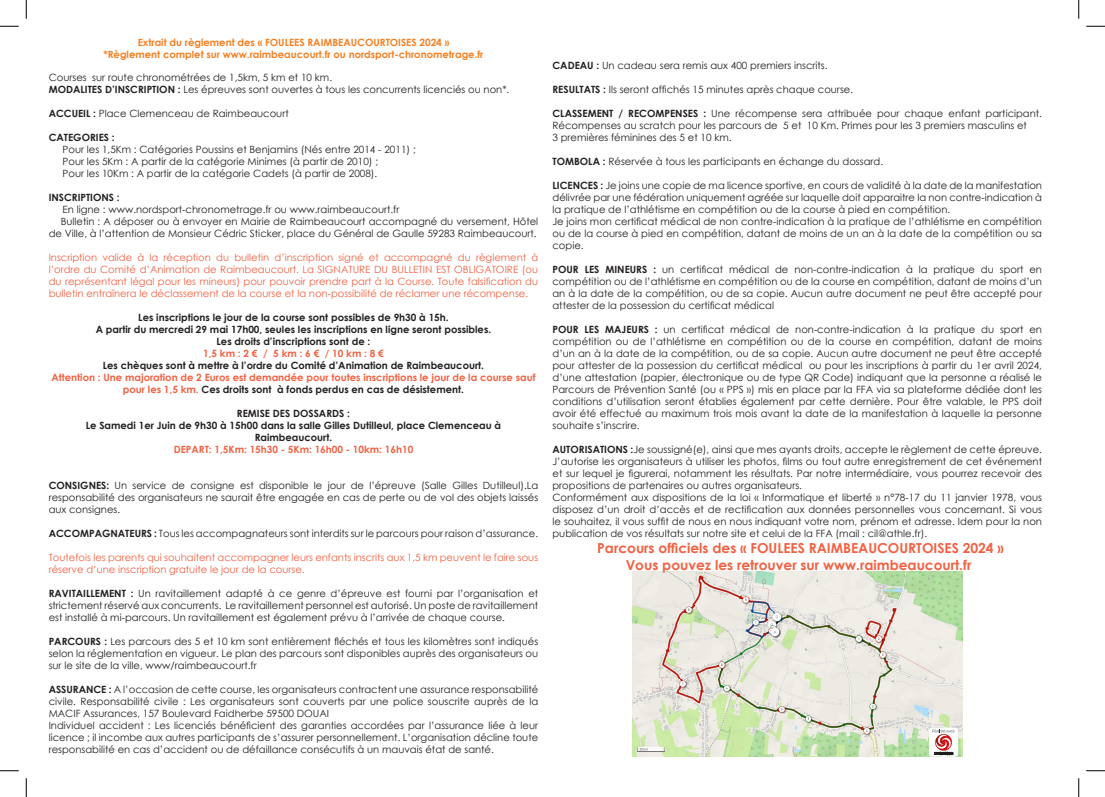
<style>
.page{position:relative;width:1105px;height:797px;background:#fff}
.page>*{position:absolute;margin:0;border:0;box-sizing:border-box;transform-origin:0 0}
.t1{font:700 13.75px "Century Gothic";color:#f16142}
.t2{font:10px/12px "Century Gothic";color:#231f20;text-align:justify}
.t3{font:10px/12px "Century Gothic";color:#f16142;text-align:justify}
.t4{font:700 10px/12px "Century Gothic";color:#231f20;text-align:center}
.t5{font:700 10px/12px "Century Gothic";color:#f16142;text-align:center}
.t6{font:700 10px "Century Gothic";color:#f57f21}
.s1{font-weight:700}
.s2{color:#231f20}
</style>
<div class="page">
<img style="left:633px;top:572px;width:328px;height:184px">
<svg style="left:741px;top:595px;width:10px;height:10px"></svg>
<svg style="left:684px;top:606px;width:10px;height:9px"></svg>
<svg style="left:751px;top:611px;width:32px;height:27px"></svg>
<svg style="left:875px;top:634px;width:10px;height:10px"></svg>
<svg style="left:855px;top:635px;width:9px;height:9px"></svg>
<svg style="left:879px;top:650px;width:9px;height:10px"></svg>
<svg style="left:718px;top:661px;width:10px;height:9px"></svg>
<svg style="left:678px;top:680px;width:10px;height:9px"></svg>
<svg style="left:722px;top:684px;width:10px;height:9px"></svg>
<svg style="left:868px;top:702px;width:10px;height:10px"></svg>
<svg style="left:778px;top:705px;width:10px;height:9px"></svg>
<svg style="left:804px;top:714px;width:10px;height:10px"></svg>
<svg style="left:862px;top:726px;width:10px;height:10px"></svg>
<svg style="left:637px;top:747px;width:28px;height:5px"></svg>
<svg style="left:929px;top:727px;width:29px;height:29px"></svg>
<svg style="left:0;top:25px;width:19px;height:2px"></svg>
<svg style="left:1086px;top:25px;width:19px;height:2px"></svg>
<svg style="left:0;top:770px;width:19px;height:1px"></svg>
<svg style="left:1086px;top:770px;width:19px;height:1px"></svg>
<svg style="left:25px;top:0;width:2px;height:19px"></svg>
<svg style="left:25px;top:778px;width:2px;height:19px"></svg>
<svg style="left:1078px;top:0;width:1px;height:19px"></svg>
<svg style="left:1078px;top:778px;width:1px;height:19px"></svg>
<p class="t6" style="left:138px;top:35px;width:313px">Extrait du règlement des « FOULEES RAIMBEAUCOURTOISES 2024 »</p>
<p class="t6" style="left:103px;top:47px;width:381px">*Règlement complet sur www.raimbeaucourt.fr ou nordsport-chronometrage.fr</p>
<p class="t2" style="left:49px;top:71px;width:285px">Courses sur route chronométrées de 1,5km, 5 km et 10 km.</p>
<p class="t2" style="left:49px;top:83px;width:462px"><span class="s1">MODALITES D’INSCRIPTION :</span> Les épreuves sont ouvertes à tous les concurrents licenciés ou non*.</p>
<p class="t2" style="left:49px;top:107px;width:242px"><span class="s1">ACCUEIL :</span> Place Clemenceau de Raimbeaucourt</p>
<p class="t4" style="left:49px;top:131px;width:68px">CATEGORIES :</p>
<p class="t2" style="left:63px;top:143px;width:355px">Pour les 1,5Km : Catégories Poussins et Benjamins (Nés entre 2014 - 2011) ;</p>
<p class="t2" style="left:63px;top:155px;width:317px">Pour les 5Km : A partir de la catégorie Minimes (à partir de 2010) ;</p>
<p class="t2" style="left:63px;top:167px;width:316px">Pour les 10Km : A partir de la catégorie Cadets (à partir de 2008).</p>
<p class="t4" style="left:49px;top:191px;width:73px">INSCRIPTIONS :</p>
<p class="t2" style="left:63px;top:203px;width:338px">En ligne : www.nordsport-chronometrage.fr ou www.raimbeaucourt.fr</p>
<p class="t2" style="left:49px;top:215px;width:491px;text-align:right">Bulletin : A déposer ou à envoyer en Mairie de Raimbeaucourt accompagné du versement, Hôtel de Ville, à l’attention de Monsieur Cédric Sticker, place du Général de Gaulle 59283 Raimbeaucourt.</p>
<p class="t3" style="left:49px;top:251px;width:491px">Inscription valide à la réception du bulletin d’inscription signé et accompagné du règlement à l’ordre du Comité d’Animation de Raimbeaucourt. La SIGNATURE DU BULLETIN EST OBLIGATOIRE (ou du représentant légal pour les mineurs) pour pouvoir prendre part à la Course. Toute falsification du bulletin entraînera le déclassement de la course et la non-possibilité de réclamer une récompense.</p>
<p class="t4" style="left:96px;top:311px;width:397px">Les inscriptions le jour de la course sont possibles de 9h30 à 15h.<br>A partir du mercredi 29 mai 17h00, seules les inscriptions en ligne seront possibles.</p>
<p class="t4" style="left:217px;top:335px;width:155px">Les droits d’inscriptions sont de :</p>
<p class="t5" style="left:203px;top:347px;width:182px">1,5 km : 2 € / 5 km : 6 € / 10 km : 8 €</p>
<p class="t4" style="left:103px;top:359px;width:383px">Les chèques sont à mettre à l’ordre du Comité d’Animation de Raimbeaucourt.</p>
<p class="t5" style="left:51px;top:371px;width:485px">Attention : Une majoration de 2 Euros est demandée pour toutes inscriptions le jour de la course sauf pour les 1,5 km. <span class="s2">Ces droits sont à fonds perdus en cas de désistement.</span></p>
<p class="t4" style="left:237px;top:407px;width:114px">REMISE DES DOSSARDS :</p>
<p class="t4" style="left:86px;top:419px;width:417px">Le Samedi 1er Juin de 9h30 à 15h00 dans la salle Gilles Dutilleul, place Clemenceau à<br>Raimbeaucourt.</p>
<p class="t5" style="left:174px;top:443px;width:241px">DEPART: 1,5Km: 15h30 - 5Km: 16h00 - 10km: 16h10</p>
<p class="t2" style="left:49px;top:479px;width:491px"><span class="s1">CONSIGNES:</span> Un service de consigne est disponible le jour de l’épreuve (Salle Gilles Dutilleul).La responsabilité des organisateurs ne saurait être engagée en cas de perte ou de vol des objets laissés aux consignes.</p>
<p class="t2" style="left:49px;top:527px;width:491px"><span class="s1">ACCOMPAGNATEURS :</span> Tous les accompagnateurs sont interdits sur le parcours pour raison d’assurance.</p>
<p class="t3" style="left:49px;top:551px;width:491px">Toutefois les parents qui souhaitent accompagner leurs enfants inscrits aux 1,5 km peuvent le faire sous réserve d’une inscription gratuite le jour de la course.</p>
<p class="t2" style="left:49px;top:587px;width:491px"><span class="s1">RAVITAILLEMENT :</span> Un ravitaillement adapté à ce genre d’épreuve est fourni par l’organisation et strictement réservé aux concurrents. Le ravitaillement personnel est autorisé. Un poste de ravitaillement est installé à mi-parcours. Un ravitaillement est également prévu à l’arrivée de chaque course.</p>
<p class="t2" style="left:49px;top:635px;width:491px"><span class="s1">PARCOURS :</span> Les parcours des 5 et 10 km sont entièrement fléchés et tous les kilomètres sont indiqués selon la réglementation en vigueur. Le plan des parcours sont disponibles auprès des organisateurs ou sur le site de la ville, www/raimbeaucourt.fr</p>
<p class="t2" style="left:49px;top:683px;width:491px"><span class="s1">ASSURANCE :</span> A l’occasion de cette course, les organisateurs contractent une assurance responsabilité civile. Responsabilité civile : Les organisateurs sont couverts par une police souscrite auprès de la MACIF Assurances, 157 Boulevard Faidherbe 59500 DOUAI</p>
<p class="t2" style="left:49px;top:719px;width:491px">Individuel accident : Les licenciés bénéficient des garanties accordées par l’assurance liée à leur licence ; il incombe aux autres participants de s’assurer personnellement. L’organisation décline toute responsabilité en cas d’accident ou de défaillance consécutifs à un mauvais état de santé.</p>
<p class="t2" style="left:552px;top:59px;width:277px"><span class="s1">CADEAU :</span> Un cadeau sera remis aux 400 premiers inscrits.</p>
<p class="t2" style="left:552px;top:83px;width:302px"><span class="s1">RESULTATS :</span> Ils seront affichés 15 minutes après chaque course.</p>
<p class="t2" style="left:552px;top:107px;width:491px"><span class="s1">CLASSEMENT / RECOMPENSES :</span> Une récompense sera attribuée pour chaque enfant participant.<br>Récompenses au scratch pour les parcours de 5 et 10 Km. Primes pour les 3 premiers masculins et</p>
<p class="t2" style="left:552px;top:131px;width:181px">3 premières féminines des 5 et 10 km.</p>
<p class="t2" style="left:552px;top:155px;width:332px"><span class="s1">TOMBOLA :</span> Réservée à tous les participants en échange du dossard.</p>
<p class="t2" style="left:552px;top:179px;width:491px"><span class="s1">LICENCES :</span> Je joins une copie de ma licence sportive, en cours de validité à la date de la manifestation délivrée par une fédération uniquement agréée sur laquelle doit apparaitre la non contre-indication à la pratique de l’athlétisme en compétition ou de la course à pied en compétition.</p>
<p class="t2" style="left:552px;top:215px;width:491px">Je joins mon certificat médical de non contre-indication à la pratique de l’athlétisme en compétition ou de la course à pied en compétition, datant de moins de un an à la date de la compétition ou sa copie.</p>
<p class="t2" style="left:552px;top:263px;width:491px"><span class="s1">POUR LES MINEURS :</span> un certificat médical de non-contre-indication à la pratique du sport en compétition ou de l’athlétisme en compétition ou de la course en compétition, datant de moins d’un an à la date de la compétition, ou de sa copie. Aucun autre document ne peut être accepté pour attester de la possession du certificat médical</p>
<p class="t2" style="left:552px;top:323px;width:491px"><span class="s1">POUR LES MAJEURS :</span> un certificat médical de non-contre-indication à la pratique du sport en compétition ou de l’athlétisme en compétition ou de la course en compétition, datant de moins d’un an à la date de la compétition, ou de sa copie. Aucun autre document ne peut être accepté pour attester de la possession du certificat médical ou pour les inscriptions à partir du 1er avril 2024, d’une attestation (papier, électronique ou de type QR Code) indiquant que la personne a réalisé le Parcours de Prévention Santé (ou « PPS ») mis en place par la FFA via sa plateforme dédiée dont les conditions d’utilisation seront établies également par cette dernière. Pour être valable, le PPS doit avoir été effectué au maximum trois mois avant la date de la manifestation à laquelle la personne souhaite s’inscrire.</p>
<p class="t2" style="left:552px;top:443px;width:491px"><span class="s1">AUTORISATIONS :</span>Je soussigné(e), ainsi que mes ayants droits, accepte le règlement de cette épreuve.<br>J’autorise les organisateurs à utiliser les photos, films ou tout autre enregistrement de cet événement et sur lequel je figurerai, notamment les résultats. Par notre intermédiaire, vous pourrez recevoir des propositions de partenaires ou autres organisateurs.</p>
<p class="t2" style="left:552px;top:491px;width:491px">Conformément aux dispositions de la loi « Informatique et liberté » n°78-17 du 11 janvier 1978, vous disposez d’un droit d’accès et de rectification aux données personnelles vous concernant. Si vous le souhaitez, il vous suffit de nous en nous indiquant votre nom, prénom et adresse. Idem pour la non publication de vos résultats sur notre site et celui de la FFA (mail : cil@athle.fr).</p>
<p class="t1" style="left:597px;top:538px;width:408px">Parcours officiels des « FOULEES RAIMBEAUCOURTOISES 2024 »</p>
<p class="t1" style="left:626px;top:554px;width:347px">Vous pouvez les retrouver sur www.raimbeaucourt.fr</p>
</div>
